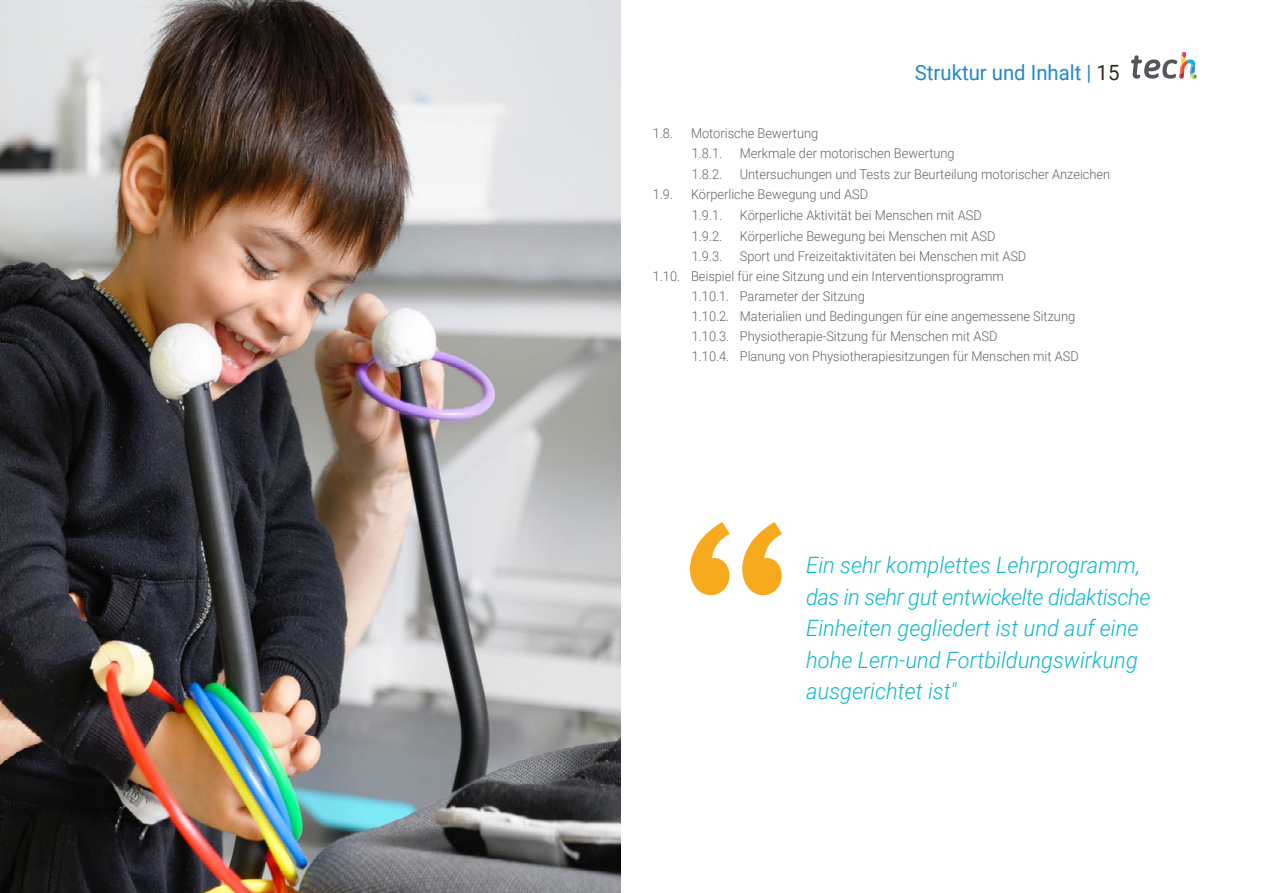
<style>
.page{position:relative;width:1263px;height:893px;background:#fff}
.page>*{position:absolute;margin:0;border:0;box-sizing:border-box;transform-origin:0 0}
.t1{font:italic 300 22.5px/31.5px "Roboto";color:#0fb6cf}
.t2{font:21px "Roboto";color:#2488c9}
.t3{font:300 13.5px/20.7px "Roboto";color:#61646a;scale:.95 1}
.s1{color:#312e20}
</style>
<div class="page">
<img style="left:0;top:0;width:621px;height:893px">
<svg style="left:690px;top:522px;width:92px;height:73px"></svg>
<svg style="left:1131px;top:52px;width:65px;height:27px"></svg>
<h2 class="t2" style="left:915px;top:57px;width:206px">Struktur und Inhalt | <span class="s1">15</span></h2>
<p class="t3" style="left:653px;top:122px;width:23px">1.8.</p>
<p class="t3" style="left:691px;top:122px;width:135px">Motorische Bewertung<br>1.8.1.</p>
<p class="t3" style="left:740px;top:143px;width:228px">Merkmale der motorischen Bewertung</p>
<p class="t3" style="left:692px;top:164px;width:34px">1.8.2.</p>
<p class="t3" style="left:740px;top:164px;width:391px">Untersuchungen und Tests zur Beurteilung motorischer Anzeichen</p>
<p class="t3" style="left:653px;top:183px;width:23px">1.9.</p>
<p class="t3" style="left:691px;top:183px;width:188px">Körperliche Bewegung und ASD<br>1.9.1.</p>
<p class="t3" style="left:740px;top:204px;width:256px">Körperliche Aktivität bei Menschen mit ASD</p>
<p class="t3" style="left:692px;top:225px;width:34px">1.9.2.</p>
<p class="t3" style="left:740px;top:225px;width:271px">Körperliche Bewegung bei Menschen mit ASD</p>
<p class="t3" style="left:692px;top:246px;width:34px">1.9.3.</p>
<p class="t3" style="left:740px;top:246px;width:303px">Sport und Freizeitaktivitäten bei Menschen mit ASD</p>
<p class="t3" style="left:653px;top:266px;width:371px">1.10. Beispiel für eine Sitzung und ein Interventionsprogramm</p>
<p class="t3" style="left:692px;top:285px;width:184px">1.10.1. Parameter der Sitzung</p>
<p class="t3" style="left:692px;top:305px;width:405px">1.10.2. Materialien und Bedingungen für eine angemessene Sitzung</p>
<p class="t3" style="left:692px;top:325px;width:323px">1.10.3. Physiotherapie-Sitzung für Menschen mit ASD</p>
<p class="t3" style="left:692px;top:345px;width:409px">1.10.4. Planung von Physiotherapiesitzungen für Menschen mit ASD</p>
<h1 class="t1" style="left:806px;top:549px;width:346px">Ein sehr komplettes Lehrprogramm, das in sehr gut entwickelte didaktische Einheiten gegliedert ist und auf eine hohe Lern-und Fortbildungswirkung ausgerichtet ist"</h1>
</div>
